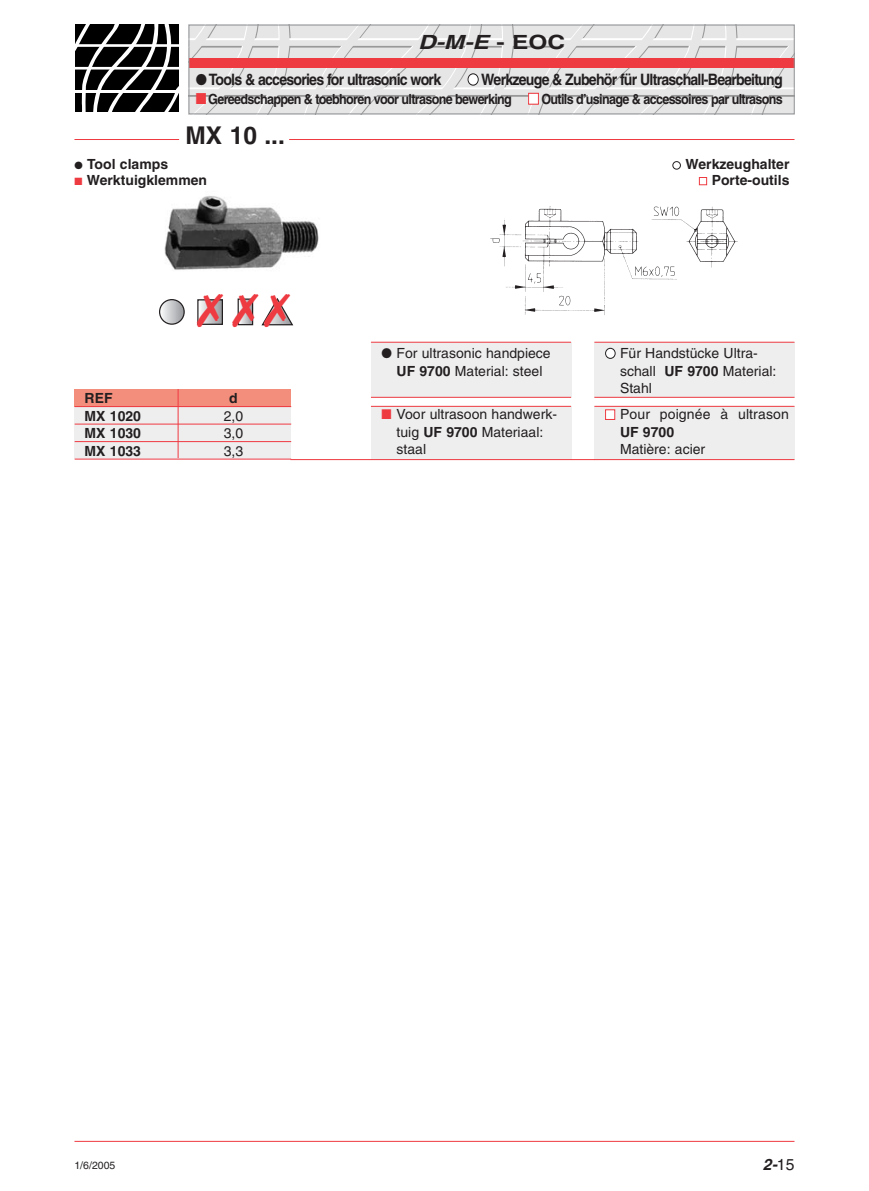
<style>
.page{position:relative;width:869px;height:1191px;background:#fff}
.page>*{position:absolute;margin:0;border:0;box-sizing:border-box;transform-origin:0 0}
.t1{font:45.5px "Zapf Dingbats";color:#ee3a41}
.t2{font:700 24.5px "Helvetica";color:#231f20}
.t3{font:italic 700 19.6px "Helvetica";color:#231f20;scale:1.25 1}
.t4{font:700 15.75px "Helvetica";letter-spacing:-.055em;color:#231f20;scale:.9 1}
.t5{font:italic 700 15.75px "Helvetica";color:#231f20}
.t6{font:14px/17.5px "Helvetica";color:#231f20}
.t7{font:700 14px "Helvetica";letter-spacing:-.055em;color:#231f20;scale:.9 1}
.t8{font:700 14px "Helvetica";color:#231f20}
.t9{font:700 14px "Helvetica";letter-spacing:-.055em;color:#231f20}
.t10{font:10.5px "Helvetica";color:#231f20}
.s1{font-style:normal}
.s2{color:#fff}
.s3{color:#ee3a41}
.s4{font-weight:700}
.s5{font-weight:400;font-style:normal}
</style>
<div class="page">
<svg style="left:75px;top:25px;width:717px;height:89px;background:#c9c9c9"></svg>
<hr style="left:75px;top:44px;width:104px;height:3px;background:#fff">
<div style="left:189px;top:58px;width:605px;height:10px;background:#ee3a41"></div>
<div style="left:189px;top:25px;width:605px;height:89px;border:1px solid #939598"></div>
<img style="left:164px;top:196px;width:155px;height:74px">
<img style="left:490px;top:206px;width:248px;height:109px">
<hr style="left:289px;top:139px;width:505px;height:1px;background:#ee3a41">
<hr style="left:74px;top:139px;width:105px;height:1px;background:#ee3a41">
<div style="left:74px;top:407px;width:217px;height:52px;background:#eeeeef"></div>
<div style="left:74px;top:389px;width:217px;height:17px;background:#f48e7c"></div>
<hr style="left:75px;top:406px;width:216px;height:1px;background:#ee3a41">
<hr style="left:75px;top:424px;width:216px;height:1px;background:#ee3a41">
<hr style="left:75px;top:441px;width:216px;height:1px;background:#ee3a41">
<hr style="left:75px;top:459px;width:216px;height:1px;background:#ee3a41">
<hr style="left:178px;top:389px;width:1px;height:69px;background:#ee3a41">
<div style="left:371px;top:342px;width:199px;height:55px;background:#eeeeef"></div>
<div style="left:594px;top:342px;width:200px;height:55px;background:#eeeeef"></div>
<div style="left:371px;top:406px;width:199px;height:54px;background:#eeeeef"></div>
<div style="left:594px;top:406px;width:200px;height:54px;background:#eeeeef"></div>
<hr style="left:371px;top:342px;width:199px;height:1px;background:#ee3a41">
<hr style="left:594px;top:342px;width:200px;height:1px;background:#ee3a41">
<hr style="left:371px;top:397px;width:199px;height:1px;background:#ee3a41">
<hr style="left:594px;top:397px;width:200px;height:1px;background:#ee3a41">
<hr style="left:371px;top:406px;width:199px;height:1px;background:#ee3a41">
<hr style="left:594px;top:406px;width:200px;height:1px;background:#ee3a41">
<hr style="left:290px;top:459px;width:304px;height:1px;background:#ee3a41">
<hr style="left:594px;top:459px;width:200px;height:1px;background:#ee3a41">
<svg style="left:159px;top:300px;width:25px;height:24px"></svg>
<div style="left:159px;top:299px;width:26px;height:26px;border:1px solid #231f20;border-radius:50%"></div>
<div style="left:198px;top:300px;width:24px;height:24px;background:linear-gradient(to right,#fcfcfd,#9d9fa3)"></div>
<div style="left:197px;top:299px;width:26px;height:26px;border:1px solid #231f20"></div>
<svg style="left:240px;top:300px;width:11px;height:23px"></svg>
<div style="left:237px;top:298px;width:16px;height:27px;border:1px solid #231f20"></div>
<svg style="left:261px;top:298px;width:32px;height:27px"></svg>
<hr style="left:74px;top:1141px;width:720px;height:1px;background:#ee3a41">
<h3 class="t3" style="left:418px;top:34px;width:119px">D-M-E <span class="s1">- EOC</span></h3>
<p class="t4" style="left:467px;top:73px;width:351px"><span class="s2">●</span> Werkzeuge &amp; Zubehör für Ultraschall-Bearbeitung</p>
<p class="t7" style="left:528px;top:94px;width:284px"><span class="s2">■</span> Outils d’usinage &amp; accessoires par ultrasons</p>
<p class="t4" style="left:196px;top:73px;width:274px">● Tools &amp; accesories for ultrasonic work</p>
<p class="t7" style="left:196px;top:94px;width:353px"><span class="s3">■</span> Gereedschappen &amp; toebhoren voor ultrasone bewerking</p>
<p class="t7" style="left:339px;top:94px;width:200px">ehoren v or ultrasone bewerking</p>
<h2 class="t2" style="left:185px;top:125px;width:101px">MX 10 ...</h2>
<p class="t8" style="left:74px;top:158px;width:95px">● Tool clamps</p>
<p class="t8" style="left:672px;top:158px;width:118px"><span class="s2">●</span> Werkzeughalter</p>
<p class="t8" style="left:74px;top:174px;width:134px"><span class="s3">■</span> Werktuigklemmen</p>
<p class="t8" style="left:698px;top:174px;width:92px"><span class="s2">■</span> Porte-outils</p>
<h1 class="t1" style="left:197px;top:282px;width:95px">✗✗✗</h1>
<p class="t9" style="left:84px;top:393px;width:29px">REF</p>
<p class="t9" style="left:229px;top:393px;width:10px">d</p>
<p class="t9" style="left:84px;top:410px;width:58px">MX 1020</p>
<p class="t6" style="left:224px;top:408px;width:21px">2,0</p>
<p class="t9" style="left:84px;top:428px;width:58px">MX 1030</p>
<p class="t6" style="left:224px;top:426px;width:21px">3,0</p>
<p class="t9" style="left:84px;top:445px;width:58px">MX 1033</p>
<p class="t6" style="left:224px;top:443px;width:21px">3,3</p>
<p class="t6" style="left:381px;top:346px;width:170px;text-align:center">● For ultrasonic handpiece<br><span class="s4">UF 9700</span> Material: steel</p>
<p class="t6" style="left:396px;top:407px;width:162px;text-indent:-15px"><span class="s3">■</span> Voor ultrasoon handwerk&shy;tuig <span class="s4">UF 9700</span> Materiaal: staal</p>
<p class="t6" style="left:619px;top:346px;width:158px;text-indent:-15px"><span class="s2">●</span> Für Handstücke Ultra&shy;schall <span class="s4">UF 9700</span> Material:<br>Stahl</p>
<p class="t6" style="left:619px;top:407px;width:170px;text-indent:-15px"><span class="s2">■</span> Pour poignée à ultrason<br><span class="s4">UF 9700</span></p>
<p class="t6" style="left:619px;top:442px;width:87px">Matière: acier</p>
<p class="t10" style="left:74px;top:1161px;width:42px">1/6/2005</p>
<p class="t5" style="left:762px;top:1158px;width:33px">2-<span class="s5">15</span></p>
</div>
